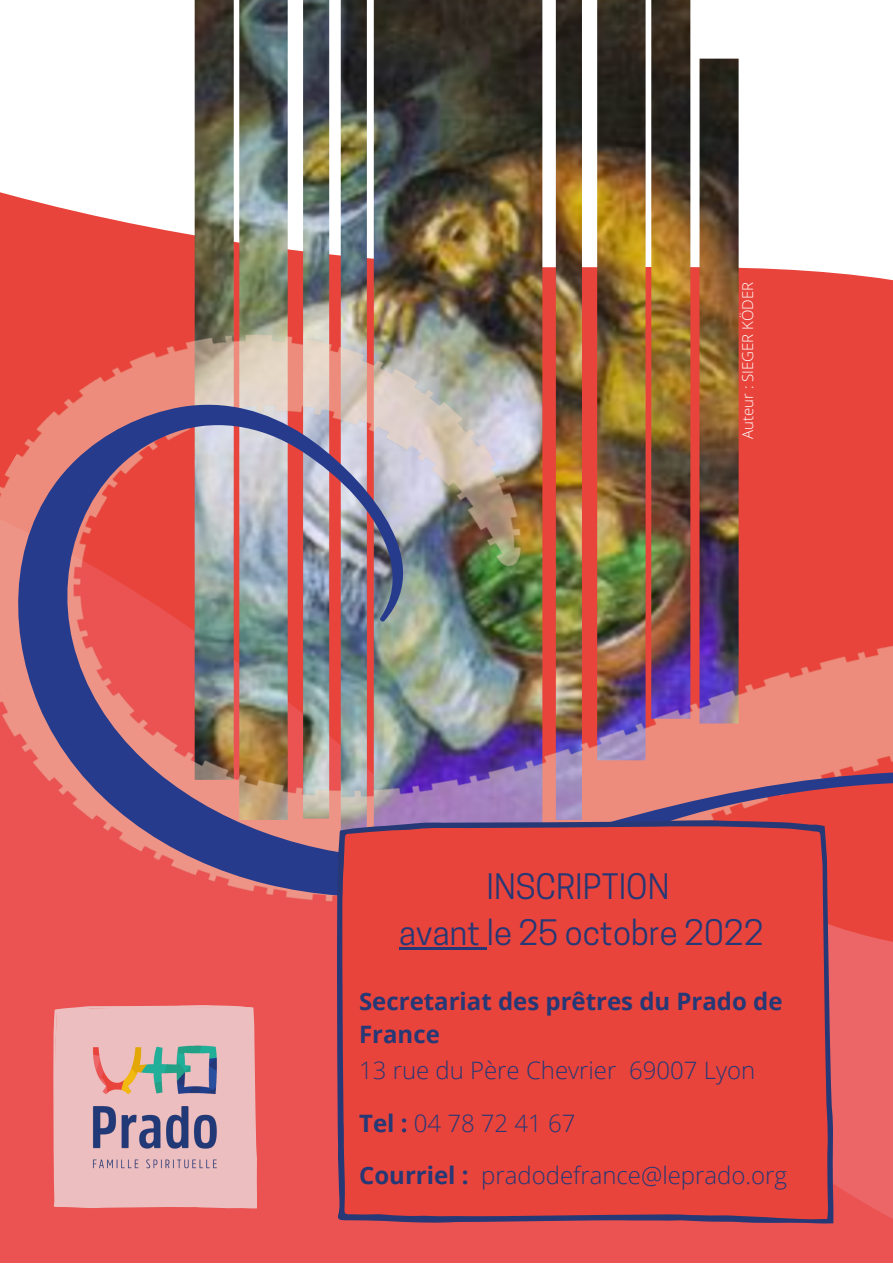
<style>
.page{position:relative;width:893px;height:1264px;background:#fff}
.page>*{position:absolute;margin:0;border:0;box-sizing:border-box;transform-origin:0 0}
.t1{font:33px/45.8px "Cooper Hewitt";color:#263875;text-align:center}
.t2{font:300 24px/52.5px "Open Sans";color:#263875}
.t3{font:700 24px/33px "Open Sans";color:#263875}
.t4{font:300 15px "Open Sans";color:#fff}
.s1{font-weight:700}
</style>
<div class="page">
<img style="left:195px;top:0;width:543px;height:106px">
<img style="left:0;top:106px;width:739px;height:120px">
<img style="left:0;top:226px;width:892px;height:1036px">
<svg style="left:53px;top:1005px;width:204px;height:203px;background:#ecaeaf"></svg>
<img style="left:60px;top:1012px;width:190px;height:189px">
<div style="left:337px;top:820px;width:496px;height:403px;background:#e8443b"></div>
<hr style="left:399px;top:947px;width:88px;height:3px;background:#263875">
<p class="t4" style="left:737px;top:439px;width:159px;rotate:-90deg">Auteur : SIEGER KÖDER</p>
<h1 class="t1" style="left:399px;top:868px;width:366px">INSCRIPTION<br>avant le 25 octobre 2022</h1>
<p class="t3" style="left:359px;top:984px;width:425px">Secretariat des prêtres du Prado de<br>France</p>
<p class="t2" style="left:359px;top:1043px;width:429px">13 rue du Père Chevrier 69007 Lyon<br><span class="s1">Tel :</span> 04 78 72 41 67<br><span class="s1">Courriel :</span> pradodefrance@leprado.org</p>
</div>
